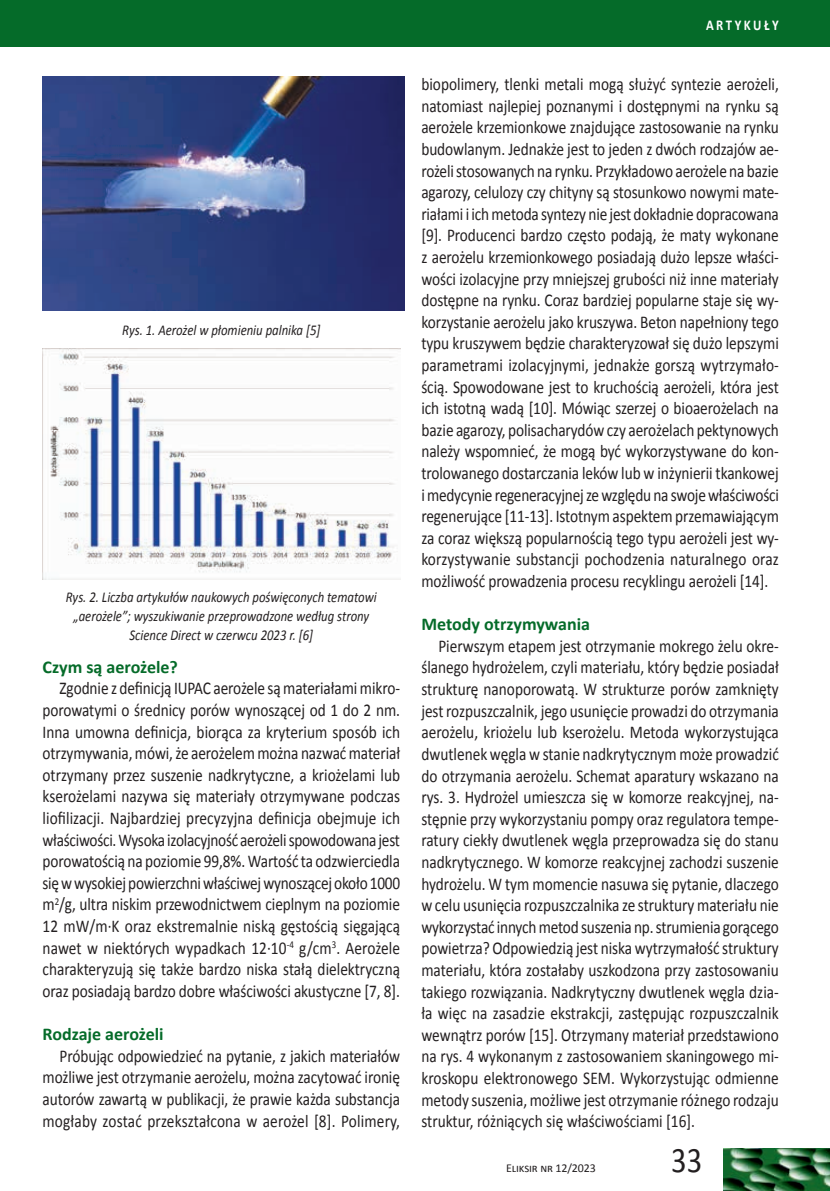
<style>
.page{position:relative;width:830px;height:1191px;background:#fff}
.page>*{position:absolute;margin:0;border:0;box-sizing:border-box;transform-origin:0 0}
.t1{font:36px "Calibri";color:#231f20;scale:.85 1}
.t2{font:18px/21.6px "Calibri";letter-spacing:-.005em;color:#231f20;text-align:justify;scale:.85 1}
.t3{font:700 18px "Calibri";color:#056b29}
.t4{font:italic 15px/18.8px "Calibri";color:#231f20;text-align:center;scale:.85 1}
.t5{font:700 15px "Calibri";letter-spacing:.2em;color:#fff;scale:.85 1}
.t6{font:12px "Calibri";letter-spacing:-.01em;color:#231f20}
</style>
<div class="page">
<div style="left:0;top:0;width:829px;height:47px;background:#056b29"></div>
<img style="left:723px;top:1148px;width:106px;height:43px">
<img style="left:43px;top:77px;width:361px;height:234px">
<img style="left:43px;top:349px;width:357px;height:231px">
<p class="t4" style="left:122px;top:319px;width:234px">Rys. 1. Aerożel w płomieniu palnika [5]</p>
<p class="t4" style="left:66px;top:587px;width:367px">Rys. 2. Liczba artykułów naukowych poświęconych tematowi „aerożele”; wyszukiwanie przeprowadzone według strony<br>Science Direct w czerwcu 2023 r. [6]</p>
<p class="t3" style="left:43px;top:655px;width:137px">Czym są aerożele?</p>
<p class="t2" style="left:43px;top:677px;width:422px;text-indent:17px">Zgodnie z definicją IUPAC aerożele są materiałami mikro&shy;porowatymi o średnicy porów wynoszącej od 1 do 2 nm.<br>Inna umowna definicja, biorąca za kryterium sposób ich otrzymywania, mówi, że aerożelem można nazwać materiał otrzymany przez suszenie nadkrytyczne, a kriożelami lub kserożelami nazywa się materiały otrzymywane podczas liofilizacji. Najbardziej precyzyjna definicja obejmuje ich właściwości. Wysoka izolacyjność aerożeli spowodowana jest porowatością na poziomie 99,8%. Wartość ta odzwierciedla się w wysokiej powierzchni właściwej wynoszącej około 1000 m<sup>2</sup>/g, ultra niskim przewodnictwem cieplnym na poziomie 12 mW/m·K oraz ekstremalnie niską gęstością sięgającą nawet w niektórych wypadkach 12·10<sup>-4</sup> g/cm<sup>3</sup>. Aerożele charakteryzują się także bardzo niska stałą dielektryczną oraz posiadają bardzo dobre właściwości akustyczne [7, 8].</p>
<p class="t3" style="left:43px;top:1022px;width:123px">Rodzaje aerożeli</p>
<p class="t2" style="left:43px;top:1045px;width:422px;text-indent:17px">Próbując odpowiedzieć na pytanie, z jakich materiałów możliwe jest otrzymanie aerożelu, można zacytować ironię autorów zawartą w publikacji, że prawie każda substancja mogłaby zostać przekształcona w aerożel [8]. Polimery,</p>
<p class="t5" style="left:705px;top:16px;width:87px">ARTYKUŁY</p>
<p class="t2" style="left:421px;top:73px;width:422px">biopolimery, tlenki metali mogą służyć syntezie aerożeli, natomiast najlepiej poznanymi i dostępnymi na rynku są aerożele krzemionkowe znajdujące zastosowanie na rynku budowlanym. Jednakże jest to jeden z dwóch rodzajów ae&shy;rożeli stosowanych na rynku. Przykładowo aerożele na bazie agarozy, celulozy czy chityny są stosunkowo nowymi mate&shy;riałami i ich metoda syntezy nie jest dokładnie dopracowana [9]. Producenci bardzo często podają, że maty wykonane z aerożelu krzemionkowego posiadają dużo lepsze właści&shy;wości izolacyjne przy mniejszej grubości niż inne materiały dostępne na rynku. Coraz bardziej popularne staje się wy&shy;korzystanie aerożelu jako kruszywa. Beton napełniony tego typu kruszywem będzie charakteryzował się dużo lepszymi parametrami izolacyjnymi, jednakże gorszą wytrzymało&shy;ścią. Spowodowane jest to kruchością aerożeli, która jest ich istotną wadą [10]. Mówiąc szerzej o bioaerożelach na bazie agarozy, polisacharydów czy aerożelach pektynowych należy wspomnieć, że mogą być wykorzystywane do kon&shy;trolowanego dostarczania leków lub w inżynierii tkankowej i medycynie regeneracyjnej ze względu na swoje właściwości regenerujące [11-13]. Istotnym aspektem przemawiającym za coraz większą popularnością tego typu aerożeli jest wy&shy;korzystywanie substancji pochodzenia naturalnego oraz możliwość prowadzenia procesu recyklingu aerożeli [14].</p>
<p class="t3" style="left:421px;top:613px;width:170px">Metody otrzymywania</p>
<p class="t2" style="left:421px;top:635px;width:422px;text-indent:17px">Pierwszym etapem jest otrzymanie mokrego żelu okre&shy;ślanego hydrożelem, czyli materiału, który będzie posiadał strukturę nanoporowatą. W strukturze porów zamknięty jest rozpuszczalnik, jego usunięcie prowadzi do otrzymania aerożelu, kriożelu lub kserożelu. Metoda wykorzystująca dwutlenek węgla w stanie nadkrytycznym może prowadzić do otrzymania aerożelu. Schemat aparatury wskazano na rys. 3. Hydrożel umieszcza się w komorze reakcyjnej, na&shy;stępnie przy wykorzystaniu pompy oraz regulatora tempe&shy;ratury ciekły dwutlenek węgla przeprowadza się do stanu nadkrytycznego. W komorze reakcyjnej zachodzi suszenie hydrożelu. W tym momencie nasuwa się pytanie, dlaczego w celu usunięcia rozpuszczalnika ze struktury materiału nie wykorzystać innych metod suszenia np. strumienia gorącego powietrza? Odpowiedzią jest niska wytrzymałość struktury materiału, która zostałaby uszkodzona przy zastosowaniu takiego rozwiązania. Nadkrytyczny dwutlenek węgla dzia&shy;ła więc na zasadzie ekstrakcji, zastępując rozpuszczalnik wewnątrz porów [15]. Otrzymany materiał przedstawiono na rys. 4 wykonanym z zastosowaniem skaningowego mi&shy;kroskopu elektronowego SEM. Wykorzystując odmienne metody suszenia, możliwe jest otrzymanie różnego rodzaju struktur, różniących się właściwościami [16].</p>
<p class="t6" style="left:506px;top:1160px;width:91px">Eliksir nr 12/2023</p>
<h1 class="t1" style="left:671px;top:1137px;width:38px">33</h1>
</div>
